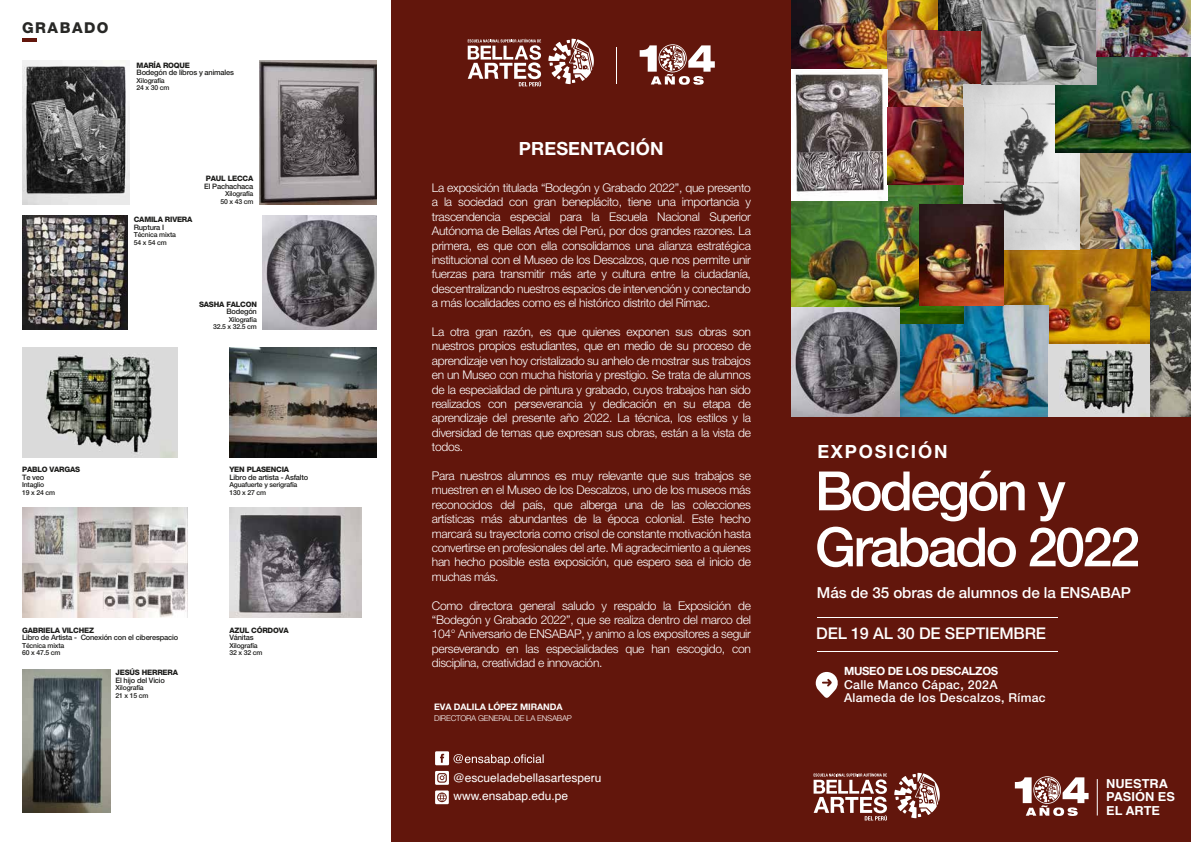
<style>
.page{position:relative;width:1191px;height:842px;background:#fff}
.page>*{position:absolute;margin:0;border:0;box-sizing:border-box;transform-origin:0 0}
.t1{font:500 54.3px/56px "Helvetica Neue LT Std";letter-spacing:-.05em;color:#fff}
.t2{font:700 18.2px "Helvetica Neue LT Std";letter-spacing:.01em;color:#fff}
.t3{font:700 18.2px "Helvetica Neue LT Std";letter-spacing:.1em;color:#fff}
.t4{font:500 16.1px "Helvetica Neue LT Std";letter-spacing:-.01em;color:#fff}
.t5{font:500 15.2px "Helvetica Neue LT Std";letter-spacing:-.005em;color:#fff}
.t6{font:800 15px "Helvetica Neue LT Std";letter-spacing:.1em;color:#282826}
.t7{font:700 12.4px/13.3px "Helvetica";color:#fff}
.t8{font:500 12.3px/13px "Helvetica Neue LT Std";letter-spacing:.025em;color:#fff}
.t9{font:300 12px/14.4px "Helvetica Neue LT Std";letter-spacing:-.025em;color:#fff;text-align:justify}
.t10{font:12px/18.5px "Helvetica";color:#fff}
.t11{font:700 11.4px "Helvetica Neue LT Std";letter-spacing:-.025em;color:#fff}
.t12{font:700 9px "Helvetica Neue LT Std";letter-spacing:-.01em;color:#fff}
.t13{font:300 8px "Helvetica Neue LT Std";letter-spacing:-.025em;color:#fff}
.t14{font:500 7.5px "Helvetica Neue LT Std";letter-spacing:-.025em;color:#1d1d1b}
.t15{font:800 7.5px "Helvetica Neue LT Std";letter-spacing:-.025em;color:#1d1d1b}
.t16{font:500 6.9px/7.5px "Helvetica Neue LT Std";letter-spacing:-.025em;color:#1d1d1b}
</style>
<div class="page">
<svg style="left:22px;top:0;width:370px;height:842px"></svg>
<div style="left:791px;top:0;width:400px;height:842px;background:#62160c"></div>
<hr style="left:817px;top:617px;width:240px;height:1px;background:#fff">
<hr style="left:817px;top:651px;width:240px;height:1px;background:#fff">
<img style="left:1079px;top:152px;width:111px;height:139px">
<img style="left:1003px;top:250px;width:147px;height:94px">
<img style="left:791px;top:306px;width:257px;height:110px">
<img style="left:791px;top:184px;width:172px;height:140px">
<img style="left:791px;top:0;width:147px;height:69px">
<img style="left:887px;top:31px;width:94px;height:76px">
<img style="left:963px;top:85px;width:116px;height:165px">
<img style="left:1055px;top:57px;width:135px;height:95px">
<img style="left:1048px;top:344px;width:102px;height:72px">
<img style="left:919px;top:205px;width:84px;height:101px">
<img style="left:791px;top:69px;width:96px;height:131px">
<img style="left:981px;top:0;width:115px;height:85px">
<img style="left:1096px;top:0;width:94px;height:57px">
<img style="left:887px;top:107px;width:76px;height:77px">
<img style="left:1150px;top:291px;width:40px;height:125px">
<img style="left:938px;top:0;width:43px;height:31px">
<svg style="left:815px;top:672px;width:23px;height:26px"></svg>
<svg style="left:813px;top:773px;width:74px;height:47px"></svg>
<svg style="left:894px;top:773px;width:45px;height:45px"></svg>
<svg style="left:1014px;top:776px;width:74px;height:40px"></svg>
<img style="left:229px;top:507px;width:132px;height:110px">
<div style="left:392px;top:0;width:399px;height:842px;background:#62160c"></div>
<svg style="left:468px;top:39px;width:73px;height:47px"></svg>
<svg style="left:548px;top:39px;width:46px;height:45px"></svg>
<svg style="left:639px;top:44px;width:76px;height:41px"></svg>
<hr style="left:616px;top:47px;width:1px;height:37px;background:#fff">
<svg style="left:435px;top:751px;width:108px;height:14px"></svg>
<svg style="left:435px;top:771px;width:14px;height:33px"></svg>
<hr style="left:22px;top:38px;width:14px;height:3px;background:#62160c">
<img style="left:22px;top:61px;width:108px;height:143px">
<img style="left:260px;top:61px;width:116px;height:143px">
<img style="left:22px;top:215px;width:105px;height:114px">
<img style="left:263px;top:215px;width:113px;height:114px">
<img style="left:22px;top:348px;width:156px;height:110px">
<img style="left:229px;top:348px;width:147px;height:110px">
<img style="left:22px;top:507px;width:165px;height:110px">
<img style="left:22px;top:669px;width:89px;height:144px">
<p class="t6" style="left:22px;top:18px;width:88px">GRABADO</p>
<p class="t15" style="left:137px;top:61px;width:55px">MARÍA ROQUE</p>
<p class="t14" style="left:137px;top:68px;width:99px">Bodegón de libros y animales</p>
<p class="t16" style="left:137px;top:77px;width:34px">Xilografía<br>24 x 30 cm</p>
<p class="t15" style="left:134px;top:215px;width:60px">CAMILA RIVERA</p>
<p class="t14" style="left:134px;top:223px;width:32px">Ruptura I</p>
<p class="t16" style="left:134px;top:231px;width:44px">Técnica mixta<br>54 x 54 cm</p>
<p class="t15" style="left:206px;top:174px;width:49px">PAUL LECCA</p>
<p class="t14" style="left:204px;top:182px;width:51px">El Pachachaca</p>
<p class="t16" style="left:220px;top:190px;width:34px;text-align:right">Xilografía<br>50 x 43 cm</p>
<p class="t15" style="left:199px;top:300px;width:59px">SASHA FALCON</p>
<p class="t14" style="left:226px;top:307px;width:32px">Bodegón</p>
<p class="t16" style="left:213px;top:316px;width:45px;text-align:right">Xilografía<br>32.5 x 32.5 cm</p>
<p class="t15" style="left:22px;top:465px;width:60px">PABLO VARGAS</p>
<p class="t14" style="left:22px;top:473px;width:24px">Te veo</p>
<p class="t16" style="left:22px;top:481px;width:34px">Intaglio<br>19 x 24 cm</p>
<p class="t15" style="left:229px;top:465px;width:61px">YEN PLASENCIA</p>
<p class="t14" style="left:229px;top:473px;width:80px">Libro de artista - Asfalto</p>
<p class="t16" style="left:229px;top:481px;width:69px">Aguafuerte y serigrafía<br>130 x 27 cm</p>
<p class="t15" style="left:22px;top:625px;width:73px">GABRIELA VILCHEZ</p>
<p class="t14" style="left:22px;top:633px;width:158px">Libro de Artista - Conexión con el ciberespacio</p>
<p class="t16" style="left:22px;top:641px;width:44px">Técnica mixta<br>60 x 47.5 cm</p>
<p class="t15" style="left:115px;top:668px;width:64px">JESÚS HERRERA</p>
<p class="t14" style="left:115px;top:675px;width:51px">El hijo del Vicio</p>
<p class="t16" style="left:115px;top:684px;width:34px">Xilografía<br>21 x 15 cm</p>
<p class="t15" style="left:229px;top:625px;width:61px">AZUL CÓRDOVA</p>
<p class="t14" style="left:229px;top:633px;width:26px">Vánitas</p>
<p class="t16" style="left:229px;top:641px;width:34px">Xilografía<br>32 x 32 cm</p>
<h2 class="t2" style="left:519px;top:137px;width:146px">PRESENTACIÓN</h2>
<p class="t9" style="left:432px;top:180px;width:320px">La exposición titulada “Bodegón y Grabado 2022”, que presento a la sociedad con gran beneplácito, tiene una importancia y trascendencia especial para la Escuela Nacional Superior Autónoma de Bellas Artes del Perú, por dos grandes razones. La primera, es que con ella consolidamos una alianza estratégica institucional con el Museo de los Descalzos, que nos permite unir fuerzas para transmitir más arte y cultura entre la ciudadanía, descentralizando nuestros espacios de intervención y conectando a más localidades como es el histórico distrito del Rímac.</p>
<p class="t9" style="left:432px;top:324px;width:321px">La otra gran razón, es que quienes exponen sus obras son nuestros propios estudiantes, que en medio de su proceso de aprendizaje ven hoy cristalizado su anhelo de mostrar sus trabajos en un Museo con mucha historia y prestigio. Se trata de alumnos de la especialidad de pintura y grabado, cuyos trabajos han sido realizados con perseverancia y dedicación en su etapa de aprendizaje del presente año 2022. La técnica, los estilos y la diversidad de temas que expresan sus obras, están a la vista de todos.</p>
<p class="t9" style="left:432px;top:468px;width:321px">Para nuestros alumnos es muy relevante que sus trabajos se muestren en el Museo de los Descalzos, uno de los museos más reconocidos del país, que alberga una de las colecciones artísticas más abundantes de la época colonial. Este hecho marcará su trayectoria como crisol de constante motivación hasta convertirse en profesionales del arte. Mi agradecimiento a quienes han hecho posible esta exposición, que espero sea el inicio de muchas más.</p>
<p class="t9" style="left:432px;top:598px;width:320px">Como directora general saludo y respaldo la Exposición de “Bodegón y Grabado 2022”, que se realiza dentro del marco del 104° Aniversario de ENSABAP, y animo a los expositores a seguir perseverando en las especialidades que han escogido, con disciplina, creatividad e innovación.</p>
<p class="t12" style="left:434px;top:701px;width:130px">EVA DALILA LÓPEZ MIRANDA</p>
<p class="t13" style="left:434px;top:713px;width:139px">DIRECTORA GENERAL DE LA ENSABAP</p>
<p class="t10" style="left:452px;top:768px;width:150px">@escueladebellasartesperu www.ensabap.edu.pe</p>
<h2 class="t3" style="left:817px;top:440px;width:132px">EXPOSICIÓN</h2>
<h1 class="t1" style="left:815px;top:462px;width:327px">Bodegón y<br>Grabado 2022</h1>
<p class="t5" style="left:817px;top:584px;width:316px">Más de 35 obras de alumnos de la ENSABAP</p>
<h3 class="t4" style="left:816px;top:624px;width:231px">DEL 19 AL 30 DE SEPTIEMBRE</h3>
<p class="t11" style="left:844px;top:664px;width:156px">MUSEO DE LOS DESCALZOS</p>
<p class="t8" style="left:844px;top:678px;width:203px">Calle Manco Cápac, 202A<br>Alameda de los Descalzos, Rímac</p>
<p class="t7" style="left:1106px;top:777px;width:70px">NUESTRA<br>PASIÓN ES<br>EL ARTE</p>
</div>
